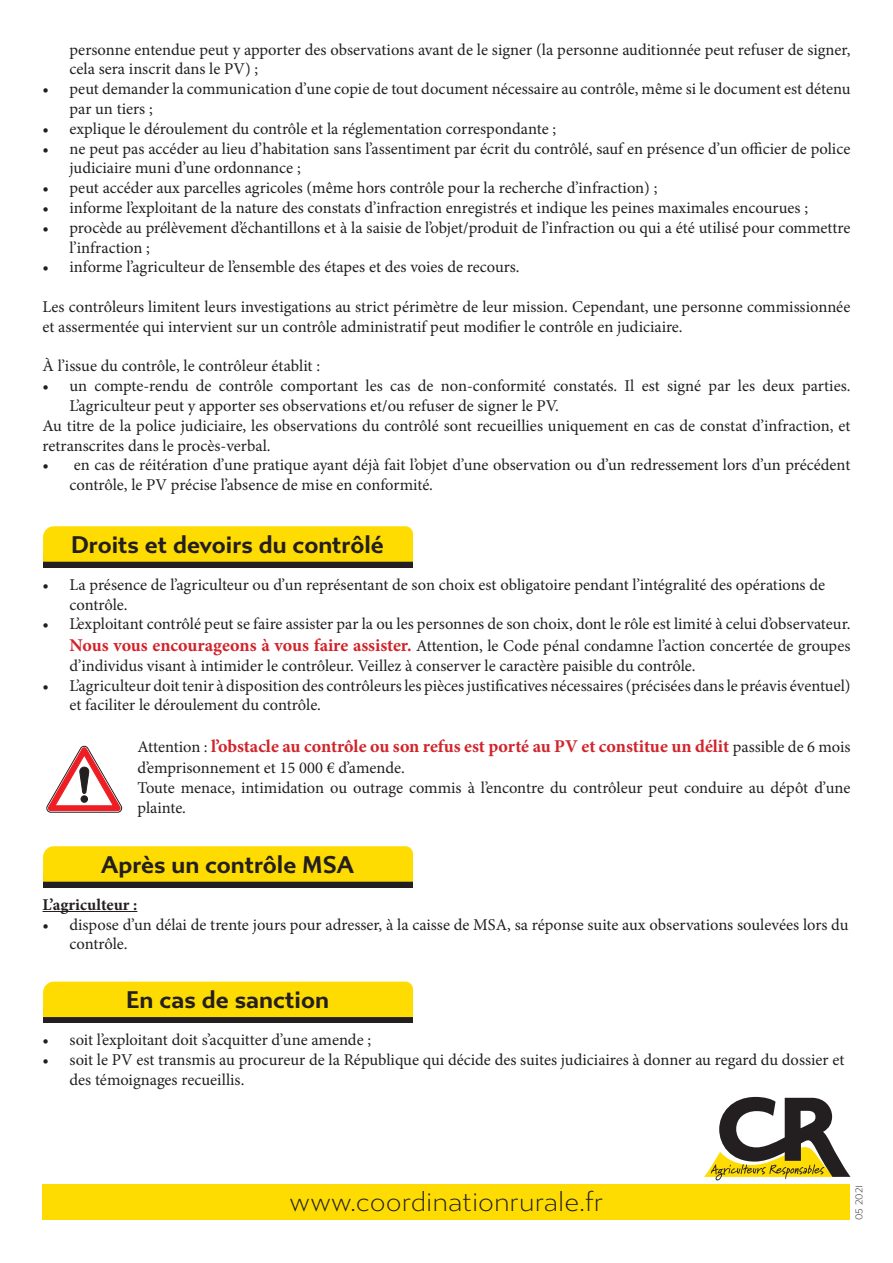
<style>
.page{position:relative;width:893px;height:1263px;background:#fff}
.page>*{position:absolute;margin:0;border:0;box-sizing:border-box;transform-origin:0 0}
.t1{font:300 27px "Gibbs";color:#231f20}
.t2{font:700 24px "Gibbs";color:#231f20}
.t3{font:700 18px "Minion Pro";letter-spacing:-.005em;color:#d1232a}
.t4{font:16.5px/19.8px "Minion Pro";color:#231f20}
.t5{font:700 16.5px "Minion Pro";color:#231f20}
.t6{font:300 10.5px "Gibbs";color:#231f20}
.s1{font-weight:700;font-size:18px;color:#d1232a}
.s2{font-weight:400;font-size:16.5px;color:#231f20}
</style>
<div class="page">
<div style="left:43px;top:1184px;width:807px;height:35px;background:#ffdc01"></div>
<svg style="left:704px;top:1097px;width:146px;height:83px"></svg>
<div style="left:43px;top:556px;width:370px;height:11px;background:#231f20"></div>
<div style="left:43px;top:526px;width:370px;height:36px;background:#ffdc01"></div>
<svg style="left:46px;top:745px;width:77px;height:68px"></svg>
<div style="left:43px;top:876px;width:370px;height:11px;background:#231f20"></div>
<div style="left:43px;top:1011px;width:370px;height:11px;background:#231f20"></div>
<div style="left:43px;top:846px;width:370px;height:36px;background:#ffdc01"></div>
<div style="left:43px;top:981px;width:370px;height:37px;background:#ffdc01"></div>
<hr style="left:43px;top:911px;width:94px;height:1px;background:#231f20">
<p class="t4" style="left:70px;top:39px;width:782px">personne entendue peut y apporter des observations avant de le signer (la personne auditionnée peut refuser de signer, cela sera inscrit dans le PV) ;</p>
<p class="t4" style="left:70px;top:79px;width:782px;text-indent:-27px">• peut demander la communication d’une copie de tout document nécessaire au contrôle, même si le document est détenu par un tiers ;</p>
<p class="t4" style="left:43px;top:119px;width:515px">• explique le déroulement du contrôle et la réglementation correspondante ;</p>
<p class="t4" style="left:70px;top:138px;width:782px;text-indent:-27px">• ne peut pas accéder au lieu d’habitation sans l’assentiment par écrit du contrôlé, sauf en présence d’un officier de police judiciaire muni d’une ordonnance ;</p>
<p class="t4" style="left:43px;top:178px;width:616px">• peut accéder aux parcelles agricoles (même hors contrôle pour la recherche d’infraction) ;</p>
<p class="t4" style="left:43px;top:198px;width:767px">• informe l’exploitant de la nature des constats d’infraction enregistrés et indique les peines maximales encourues ;</p>
<p class="t4" style="left:70px;top:218px;width:782px;text-indent:-27px">• procède au prélèvement d’échantillons et à la saisie de l’objet/produit de l’infraction ou qui a été utilisé pour commettre l’infraction ;</p>
<p class="t4" style="left:43px;top:257px;width:479px">• informe l’agriculteur de l’ensemble des étapes et des voies de recours.</p>
<p class="t4" style="left:43px;top:297px;width:809px">Les contrôleurs limitent leurs investigations au strict périmètre de leur mission. Cependant, une personne commissionnée et assermentée qui intervient sur un contrôle administratif peut modifier le contrôle en judiciaire.</p>
<p class="t4" style="left:43px;top:356px;width:279px">À l’issue du contrôle, le contrôleur établit :</p>
<p class="t4" style="left:70px;top:376px;width:782px;text-indent:-27px">• un compte-rendu de contrôle comportant les cas de non-conformité constatés. Il est signé par les deux parties.<br>L’agriculteur peut y apporter ses observations et/ou refuser de signer le PV.</p>
<p class="t4" style="left:43px;top:416px;width:809px">Au titre de la police judiciaire, les observations du contrôlé sont recueillies uniquement en cas de constat d’infraction, et retranscrites dans le procès-verbal.</p>
<p class="t4" style="left:70px;top:455px;width:782px;text-indent:-27px">• en cas de réitération d’une pratique ayant déjà fait l’objet d’une observation ou d’un redressement lors d’un précédent contrôle, le PV précise l’absence de mise en conformité.</p>
<p class="t2" style="left:71px;top:530px;width:314px">Droits et devoirs du contrôlé</p>
<p class="t4" style="left:70px;top:575px;width:757px;text-indent:-27px">• La présence de l’agriculteur ou d’un représentant de son choix est obligatoire pendant l’intégralité des opérations de contrôle.</p>
<p class="t4" style="left:43px;top:613px;width:809px;line-height:21.6px;text-align:right">• L’exploitant contrôlé peut se faire assister par la ou les personnes de son choix, dont le rôle est limité à celui d’observateur.<br><span class="s1">Nous vous encourageons à vous faire assister.</span> Attention, le Code pénal condamne l’action concertée de groupes</p>
<p class="t4" style="left:70px;top:656px;width:628px">d’individus visant à intimider le contrôleur. Veillez à conserver le caractère paisible du contrôle.</p>
<p class="t4" style="left:70px;top:676px;width:782px;text-indent:-27px">• L’agriculteur doit tenir à disposition des contrôleurs les pièces justificatives nécessaires (précisées dans le préavis éventuel) et faciliter le déroulement du contrôle.</p>
<p class="t3" style="left:137px;top:733px;width:714px"><span class="s2">Attention :</span> l’obstacle au contrôle ou son refus est porté au PV et constitue un délit <span class="s2">passible de 6 mois</span></p>
<p class="t4" style="left:137px;top:758px;width:269px">d’emprisonnement et 15 000 € d’amende.</p>
<p class="t4" style="left:137px;top:778px;width:714px">Toute menace, intimidation ou outrage commis à l’encontre du contrôleur peut conduire au dépôt d’une plainte.</p>
<p class="t2" style="left:101px;top:850px;width:254px">Après un contrôle MSA</p>
<p class="t5" style="left:43px;top:893px;width:96px">L’agriculteur :</p>
<p class="t4" style="left:70px;top:914px;width:780px;text-indent:-27px">• dispose d’un délai de trente jours pour adresser, à la caisse de MSA, sa réponse suite aux observations soulevées lors du contrôle.</p>
<p class="t2" style="left:126px;top:986px;width:204px">En cas de sanction</p>
<p class="t4" style="left:43px;top:1030px;width:330px">• soit l’exploitant doit s’acquitter d’une amende ;</p>
<p class="t4" style="left:70px;top:1050px;width:776px;text-indent:-27px">• soit le PV est transmis au procureur de la République qui décide des suites judiciaires à donner au regard du dossier et des témoignages recueillis.</p>
<p class="t1" style="left:290px;top:1186px;width:315px">www.coordinationrurale.fr</p>
<p class="t6" style="left:853px;top:1220px;width:37px;rotate:-90deg">05 2021</p>
</div>
